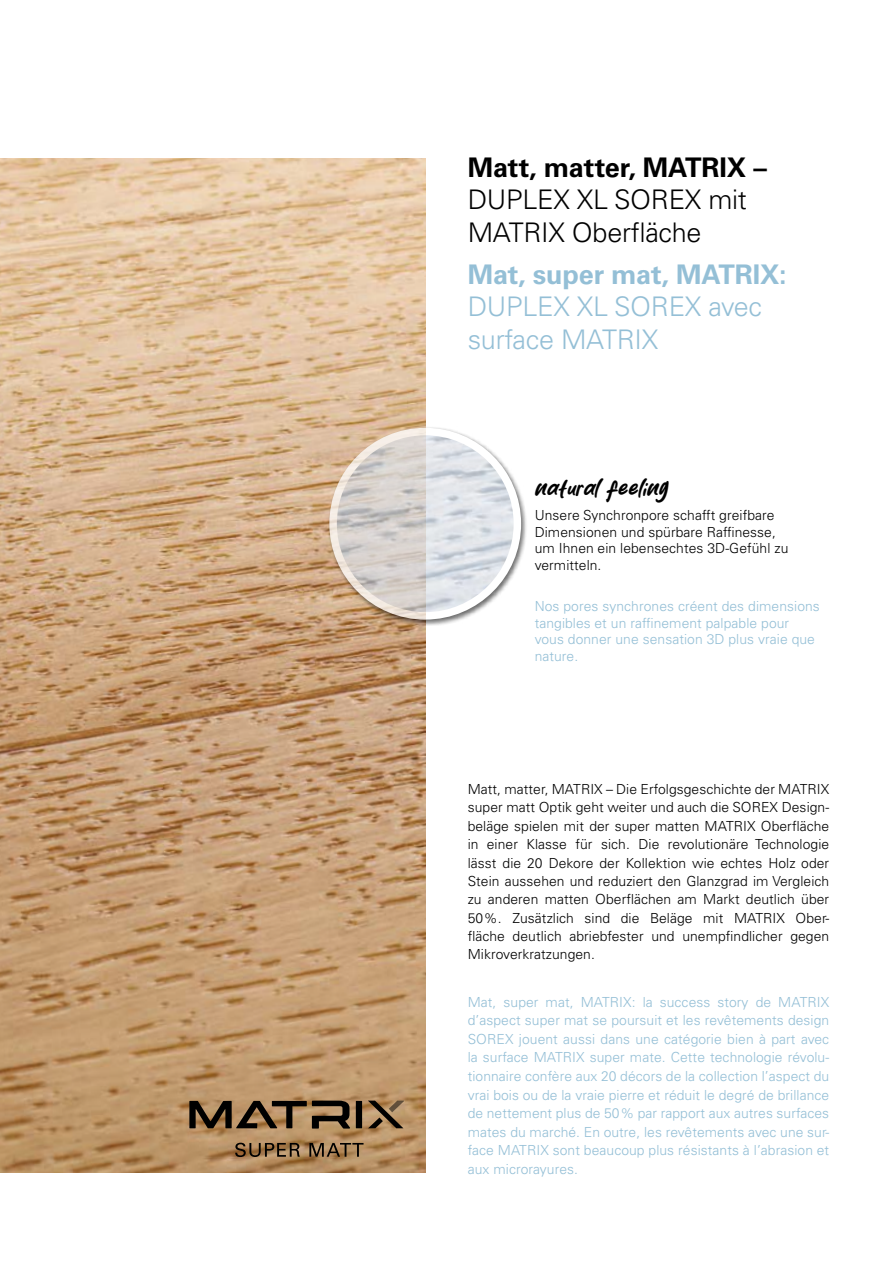
<style>
.page{position:relative;width:893px;height:1263px;background:#fff}
.page>*{position:absolute;margin:0;border:0;box-sizing:border-box;transform-origin:0 0}
.t1{font:300 27px/32.4px "Univers LT Pro 45";letter-spacing:-.01em;color:#000}
.t2{font:300 27px/32.4px "Univers LT Pro 45";letter-spacing:-.01em;color:#94bfd6}
.t3{font:700 27px "Univers LT Pro 65";letter-spacing:-.005em;color:#94bfd6}
.t4{font:700 27px "Univers LT Pro 65";letter-spacing:-.005em;color:#000}
.t5{font:21px "Bitcheese";letter-spacing:.005em;color:#000}
.t6{font:300 13.8px/18.5px "Univers LT Pro 45";letter-spacing:.005em;color:#94bfd6}
.t7{font:300 13.8px/18.3px "Univers LT Pro 45";letter-spacing:.005em;color:#000}
</style>
<div class="page">
<img style="left:0;top:158px;width:425px;height:1015px">
<svg style="left:235px;top:1143px;width:65px;height:14px"></svg>
<svg style="left:309px;top:1143px;width:55px;height:14px"></svg>
<svg style="left:189px;top:1101px;width:173px;height:27px;background:#665038"></svg>
<svg style="left:368px;top:1100px;width:37px;height:28px"></svg>
<div style="left:327px;top:425px;width:201px;height:201px;background:#000;opacity:.75"></div>
<img style="left:333px;top:432px;width:184px;height:184px;border-radius:92px">
<div style="left:329px;top:428px;width:192px;height:192px;border:8px solid #fff;border-radius:50%"></div>
<h1 class="t4" style="left:468px;top:148px;width:301px">Matt, matter, MATRIX –</h1>
<h1 class="t1" style="left:468px;top:183px;width:281px">DUPLEX XL SOREX mit<br>MATRIX Oberfläche</h1>
<h1 class="t3" style="left:468px;top:255px;width:320px">Mat, super mat, MATRIX:</h1>
<h1 class="t2" style="left:468px;top:290px;width:296px">DUPLEX XL SOREX avec surface MATRIX</h1>
<h2 class="t5" style="left:536px;top:472px;width:134px">natural feeling</h2>
<p class="t7" style="left:535px;top:506px;width:255px;line-height:16.6px">Unsere Synchronpore schafft greifbare<br>Dimensionen und spürbare Raffinesse, um Ihnen ein lebensechtes 3D-Gefühl zu vermitteln.</p>
<p class="t6" style="left:535px;top:597px;width:287px;line-height:16.6px">Nos pores synchrones créent des dimensions tangibles et un raffinement palpable pour vous donner une sensation 3D plus vraie que nature.</p>
<p class="t7" style="left:468px;top:780px;width:363px;text-align:justify">Matt, matter, MATRIX – Die Erfolgsgeschichte der MATRIX super matt Optik geht weiter und auch die SOREX Design&shy;beläge spielen mit der super matten MATRIX Oberfläche in einer Klasse für sich. Die revolutionäre Technologie lässt die 20 Dekore der Kollektion wie echtes Holz oder Stein aussehen und reduziert den Glanzgrad im Vergleich zu anderen matten Oberflächen am Markt deutlich über 50%. Zusätzlich sind die Beläge mit MATRIX Ober&shy;fläche deutlich abriebfester und unempfindlicher gegen Mikroverkratzungen.</p>
<p class="t6" style="left:468px;top:992px;width:363px;text-align:justify">Mat, super mat, MATRIX: la success story de MATRIX d’aspect super mat se poursuit et les revêtements design SOREX jouent aussi dans une catégorie bien à part avec la surface MATRIX super mate. Cette technologie révolu&shy;tionnaire confère aux 20 décors de la collection l’aspect du vrai bois ou de la vraie pierre et réduit le degré de brillance de nettement plus de 50% par rapport aux autres surfaces mates du marché. En outre, les revêtements avec une sur&shy;face MATRIX sont beaucoup plus résistants à l’abrasion et aux microrayures.</p>
</div>
